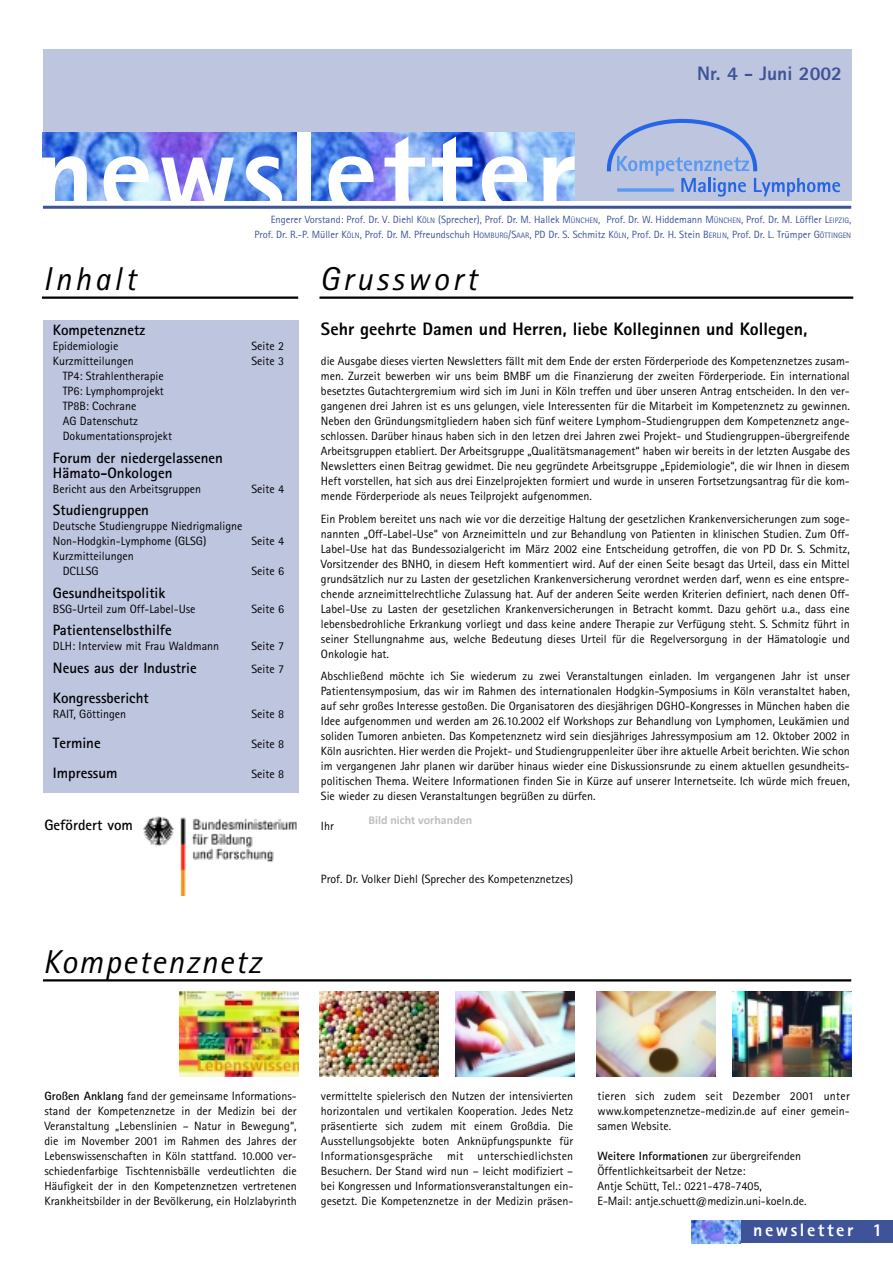
<style>
.page{position:relative;width:893px;height:1262px;background:#fff}
.page>*{position:absolute;margin:0;border:0;box-sizing:border-box;transform-origin:0 0}
.t1{font:800 117px "Rotis Sans Serif";letter-spacing:.035em;color:#fff}
.t2{font:italic 33px "Rotis Sans Serif";letter-spacing:.1em;color:#000}
.t3{font:italic 33px "Rotis Sans Serif";letter-spacing:.05em;color:#000}
.t4{font:800 19.5px "Rotis Sans Serif";color:#3f5498}
.t5{font:800 18px "Rotis Sans Serif";color:#000}
.t6{font:800 18px "Rotis Sans Serif";letter-spacing:.14em;color:#fff}
.t7{font:700 15px/15px "Rotis Sans Serif";color:#000}
.t8{font:12px/15px "Rotis Sans Serif";color:#000;text-align:justify}
.t9{font:700 12px "Calibri";color:#bfbfbf}
.t10{font:10.5px/15px "Rotis Sans Serif";color:#3f5498;text-align:right}
.s1{font-size:7.8px}
.s2{font-weight:700}
</style>
<div class="page">
<div style="left:691px;top:1220px;width:201px;height:23px;background:#3f5498"></div>
<img style="left:691px;top:1220px;width:49px;height:23px">
<div style="left:43px;top:49px;width:808px;height:151px;background:#bec5df"></div>
<img style="left:43px;top:133px;width:531px;height:67px">
<svg style="left:606px;top:118px;width:234px;height:79px"></svg>
<hr style="left:43px;top:206px;width:808px;height:3px;background:#3f5498">
<hr style="left:319px;top:296px;width:534px;height:3px;background:#000">
<hr style="left:42px;top:296px;width:256px;height:3px;background:#000">
<div style="left:43px;top:320px;width:255px;height:473px;background:#bec5df"></div>
<img style="left:144px;top:816px;width:152px;height:79px">
<img style="left:319px;top:991px;width:119px;height:85px">
<img style="left:596px;top:991px;width:119px;height:85px">
<img style="left:732px;top:991px;width:119px;height:85px">
<img style="left:455px;top:991px;width:119px;height:85px">
<img style="left:179px;top:991px;width:119px;height:85px">
<hr style="left:43px;top:979px;width:808px;height:2px;background:#000">
<h3 class="t4" style="left:697px;top:67px;width:146px">Nr. 4 - Juni 2002</h3>
<h1 class="t1" style="left:34px;top:133px;width:544px">newsletter</h1>
<p class="t10" style="left:254px;top:213px;width:598px">Engerer Vorstand: Prof. Dr. V. Diehl K<span class="s1">ÖLN</span> (Sprecher), Prof. Dr. M. Hallek M<span class="s1">ÜNCHEN</span>, Prof. Dr. W. Hiddemann M<span class="s1">ÜNCHEN</span>, Prof. Dr. M. Löffler L<span class="s1">EIPZIG</span>,<br>Prof. Dr. R.-P. Müller K<span class="s1">ÖLN</span>, Prof. Dr. M. Pfreundschuh H<span class="s1">OMBURG</span>/S<span class="s1">AAR</span>, PD Dr. S. Schmitz K<span class="s1">ÖLN</span>, Prof. Dr. H. Stein B<span class="s1">ERLIN</span>, Prof. Dr. L. Trümper G<span class="s1">ÖTTINGEN</span></p>
<h2 class="t2" style="left:43px;top:267px;width:94px">Inhalt</h2>
<h2 class="t2" style="left:319px;top:267px;width:159px">Grusswort</h2>
<p class="t7" style="left:53px;top:324px;width:94px">Kompetenznetz</p>
<p class="t8" style="left:53px;top:340px;width:67px">Epidemiologie</p>
<p class="t8" style="left:251px;top:340px;width:34px">Seite 2</p>
<p class="t8" style="left:53px;top:355px;width:82px">Kurzmitteilungen</p>
<p class="t8" style="left:251px;top:355px;width:34px">Seite 3</p>
<p class="t8" style="left:63px;top:370px;width:111px;text-align:left">TP4: Strahlentherapie<br>TP6: Lymphomprojekt<br>TP8B: Cochrane<br>AG Datenschutz<br>Dokumentationsprojekt</p>
<p class="t7" style="left:53px;top:451px;width:171px">Forum der niedergelassenen<br>Hämato-Onkologen</p>
<p class="t8" style="left:53px;top:482px;width:150px">Bericht aus den Arbeitsgruppen</p>
<p class="t8" style="left:251px;top:482px;width:34px">Seite 4</p>
<p class="t7" style="left:53px;top:504px;width:98px">Studiengruppen</p>
<p class="t8" style="left:53px;top:520px;width:191px">Deutsche Studiengruppe Niedrigmaligne<br>Non-Hodgkin-Lymphome (GLSG)</p>
<h3 class="t5" style="left:321px;top:323px;width:488px">Sehr geehrte Damen und Herren, liebe Kolleginnen und Kollegen,</h3>
<p class="t8" style="left:321px;top:355px;width:530px">die Ausgabe dieses vierten Newsletters fällt mit dem Ende der ersten Förderperiode des Kompetenznetzes zusam&shy;men. Zurzeit bewerben wir uns beim BMBF um die Finanzierung der zweiten Förderperiode. Ein international besetztes Gutachtergremium wird sich im Juni in Köln treffen und über unseren Antrag entscheiden. In den ver&shy;gangenen drei Jahren ist es uns gelungen, viele Interessenten für die Mitarbeit im Kompetenznetz zu gewinnen.<br>Neben den Gründungsmitgliedern haben sich fünf weitere Lymphom-Studiengruppen dem Kompetenznetz ange&shy;schlossen. Darüber hinaus haben sich in den letzen drei Jahren zwei Projekt- und Studiengruppen-übergreifende Arbeitsgruppen etabliert. Der Arbeitsgruppe „Qualitätsmanagement“ haben wir bereits in der letzten Ausgabe des Newsletters einen Beitrag gewidmet. Die neu gegründete Arbeitsgruppe „Epidemiologie“, die wir Ihnen in diesem Heft vorstellen, hat sich aus drei Einzelprojekten formiert und wurde in unseren Fortsetzungsantrag für die kom&shy;mende Förderperiode als neues Teilprojekt aufgenommen.</p>
<p class="t8" style="left:321px;top:512px;width:530px">Ein Problem bereitet uns nach wie vor die derzeitige Haltung der gesetzlichen Krankenversicherungen zum soge&shy;nannten „Off-Label-Use“ von Arzneimitteln und zur Behandlung von Patienten in klinischen Studien. Zum Off-Label-Use hat das Bundessozialgericht im März 2002 eine Entscheidung getroffen, die von PD Dr. S. Schmitz, Vorsitzender des BNHO, in diesem Heft kommentiert wird. Auf der einen Seite besagt das Urteil, dass ein Mittel grundsätzlich nur zu Lasten der gesetzlichen Krankenversicherung verordnet werden darf, wenn es eine entspre&shy;chende arzneimittelrechtliche Zulassung hat. Auf der anderen Seite werden Kriterien definiert, nach denen Off-Label-Use zu Lasten der gesetzlichen Krankenversicherungen in Betracht kommt. Dazu gehört u.a., dass eine lebensbedrohliche Erkrankung vorliegt und dass keine andere Therapie zur Verfügung steht. S. Schmitz führt in seiner Stellungnahme aus, welche Bedeutung dieses Urteil für die Regelversorgung in der Hämatologie und Onkologie hat.</p>
<p class="t8" style="left:321px;top:670px;width:530px">Abschließend möchte ich Sie wiederum zu zwei Veranstaltungen einladen. Im vergangenen Jahr ist unser Patientensymposium, das wir im Rahmen des internationalen Hodgkin-Symposiums in Köln veranstaltet haben, auf sehr großes Interesse gestoßen. Die Organisatoren des diesjährigen DGHO-Kongresses in München haben die Idee aufgenommen und werden am 26.10.2002 elf Workshops zur Behandlung von Lymphomen, Leukämien und soliden Tumoren anbieten. Das Kompetenznetz wird sein diesjähriges Jahressymposium am 12. Oktober 2002 in Köln ausrichten. Hier werden die Projekt- und Studiengruppenleiter über ihre aktuelle Arbeit berichten. Wie schon im vergangenen Jahr planen wir darüber hinaus wieder eine Diskussionsrunde zu einem aktuellen gesundheits&shy;politischen Thema. Weitere Informationen finden Sie in Kürze auf unserer Internetseite. Ich würde mich freuen, Sie wieder zu diesen Veranstaltungen begrüßen zu dürfen.</p>
<p class="t8" style="left:321px;top:820px;width:14px">Ihr</p>
<p class="t8" style="left:251px;top:535px;width:34px">Seite 4</p>
<p class="t8" style="left:63px;top:550px;width:73px;text-indent:-10px">Kurzmitteilungen<br>DCLLSG</p>
<p class="t8" style="left:251px;top:565px;width:34px">Seite 6</p>
<p class="t7" style="left:53px;top:586px;width:114px">Gesundheitspolitik</p>
<p class="t8" style="left:53px;top:602px;width:144px">BSG-Urteil zum Off-Label-Use</p>
<p class="t8" style="left:251px;top:602px;width:34px">Seite 6</p>
<p class="t7" style="left:53px;top:624px;width:120px">Patientenselbsthilfe</p>
<p class="t8" style="left:53px;top:640px;width:168px">DLH: Interview mit Frau Waldmann</p>
<p class="t8" style="left:251px;top:640px;width:34px">Seite 7</p>
<p class="t7" style="left:53px;top:661px;width:145px">Neues aus der Industrie</p>
<p class="t8" style="left:251px;top:662px;width:34px">Seite 7</p>
<p class="t7" style="left:53px;top:691px;width:97px">Kongressbericht</p>
<p class="t8" style="left:53px;top:707px;width:75px">RAIT, Göttingen</p>
<p class="t8" style="left:251px;top:707px;width:34px">Seite 8</p>
<p class="t7" style="left:53px;top:736px;width:49px">Termine</p>
<p class="t8" style="left:251px;top:737px;width:34px">Seite 8</p>
<p class="t7" style="left:53px;top:766px;width:66px">Impressum</p>
<p class="t8" style="left:251px;top:767px;width:34px">Seite 8</p>
<p class="t7" style="left:44px;top:819px;width:90px">Gefördert vom</p>
<p class="t9" style="left:368px;top:812px;width:105px">Bild nicht vorhanden</p>
<h2 class="t3" style="left:43px;top:950px;width:220px">Kompetenznetz</h2>
<p class="t8" style="left:321px;top:872px;width:254px">Prof. Dr. Volker Diehl (Sprecher des Kompetenznetzes)</p>
<p class="t8" style="left:44px;top:1090px;width:254px"><span class="s2">Großen Anklang</span> fand der gemeinsame Informations&shy;stand der Kompetenznetze in der Medizin bei der Veranstaltung „Lebenslinien – Natur in Bewegung“, die im November 2001 im Rahmen des Jahres der Lebenswissenschaften in Köln stattfand. 10.000 ver&shy;schiedenfarbige Tischtennisbälle verdeutlichten die Häufigkeit der in den Kompetenznetzen vertretenen Krankheitsbilder in der Bevölkerung, ein Holzlabyrinth</p>
<p class="t8" style="left:321px;top:1090px;width:254px">vermittelte spielerisch den Nutzen der intensivierten horizontalen und vertikalen Kooperation. Jedes Netz präsentierte sich zudem mit einem Großdia. Die Ausstellungsobjekte boten Anknüpfungspunkte für Informationsgespräche mit unterschiedlichsten Besuchern. Der Stand wird nun – leicht modifiziert – bei Kongressen und Informationsveranstaltungen ein&shy;gesetzt. Die Kompetenznetze in der Medizin präsen-</p>
<p class="t8" style="left:597px;top:1090px;width:254px">tieren sich zudem seit Dezember 2001 unter www.kompetenznetze-medizin.de auf einer gemein&shy;samen Website.</p>
<p class="t8" style="left:597px;top:1150px;width:210px;text-align:left"><span class="s2">Weitere Informationen</span> zur übergreifenden Öffentlichkeitsarbeit der Netze:<br>Antje Schütt, Tel.: 0221-478-7405,<br>E-Mail: antje.schuett@medizin.uni-koeln.de.</p>
<h3 class="t6" style="left:753px;top:1223px;width:131px">newsletter 1</h3>
</div>
